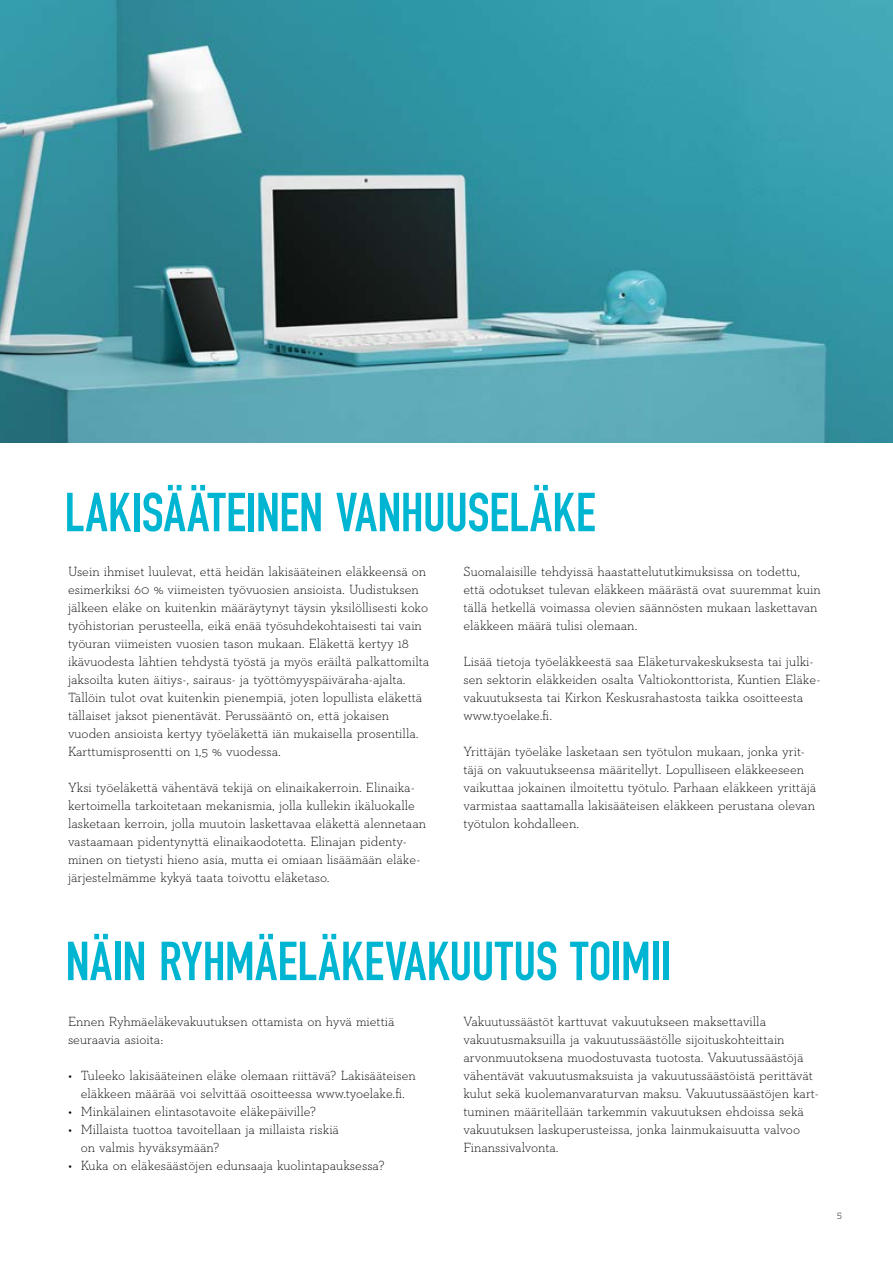
<style>
.page{position:relative;width:893px;height:1263px;background:#fff}
.page>*{position:absolute;margin:0;border:0;box-sizing:border-box;transform-origin:0 0}
.t1{font:700 54px "DIN Condensed";color:#00b5d1}
.t2{font:300 13.5px/18px "Neutraface Slab Text";letter-spacing:-.005em;color:#000}
.t3{font:300 10.5px "Neutraface Slab Text";color:#000}
</style>
<div class="page">
<img style="left:0;top:0;width:893px;height:443px">
<h1 class="t1" style="left:65px;top:481px;width:533px">LAKISÄÄTEINEN VANHUUSELÄKE</h1>
<p class="t2" style="left:68px;top:562px;width:363px">Usein ihmiset luulevat, että heidän lakisääteinen eläkkeensä on esimerkiksi 60 % viimeisten työvuosien ansioista. Uudistuksen jälkeen eläke on kuitenkin määräytynyt täysin yksilöllisesti koko työhistorian perusteella, eikä enää työsuhdekohtaisesti tai vain työuran viimeisten vuosien tason mukaan. Eläkettä kertyy 18 ikävuodesta lähtien tehdystä työstä ja myös eräiltä palkattomilta jaksoilta kuten äitiys-, sairaus- ja työttömyyspäiväraha-ajalta.<br>Tällöin tulot ovat kuitenkin pienempiä, joten lopullista eläkettä tällaiset jaksot pienentävät. Perussääntö on, että jokaisen vuoden ansioista kertyy työeläkettä iän mukaisella prosentilla.<br>Karttumisprosentti on 1,5 % vuodessa.</p>
<p class="t2" style="left:68px;top:778px;width:360px">Yksi työeläkettä vähentävä tekijä on elinaikakerroin. Elinaika&shy;kertoimella tarkoitetaan mekanismia, jolla kullekin ikäluokalle lasketaan kerroin, jolla muutoin laskettavaa eläkettä alennetaan vastaamaan pidentynyttä elinaikaodotetta. Elinajan pidenty&shy;minen on tietysti hieno asia, mutta ei omiaan lisäämään eläke&shy;järjestelmämme kykyä taata toivottu eläketaso.</p>
<p class="t2" style="left:463px;top:562px;width:359px">Suomalaisille tehdyissä haastattelututkimuksissa on todettu, että odotukset tulevan eläkkeen määrästä ovat suuremmat kuin tällä hetkellä voimassa olevien säännösten mukaan laskettavan eläkkeen määrä tulisi olemaan.</p>
<p class="t2" style="left:463px;top:652px;width:357px">Lisää tietoja työeläkkeestä saa Eläketurvakeskuksesta tai julki&shy;sen sektorin eläkkeiden osalta Valtiokonttorista, Kuntien Eläke&shy;vakuutuksesta tai Kirkon Keskusrahastosta taikka osoitteesta www.tyoelake.fi.</p>
<p class="t2" style="left:463px;top:742px;width:354px">Yrittäjän työeläke lasketaan sen työtulon mukaan, jonka yrit&shy;täjä on vakuutukseensa määritellyt. Lopulliseen eläkkeeseen vaikuttaa jokainen ilmoitettu työtulo. Parhaan eläkkeen yrittäjä varmistaa saattamalla lakisääteisen eläkkeen perustana olevan työtulon kohdalleen.</p>
<h1 class="t1" style="left:66px;top:929px;width:607px">NÄIN RYHMÄELÄKEVAKUUTUS TOIMII</h1>
<p class="t2" style="left:68px;top:1012px;width:328px">Ennen Ryhmäeläkevakuutuksen ottamista on hyvä miettiä seuraavia asioita:</p>
<p class="t2" style="left:68px;top:1066px;width:349px;text-align:center">• Tuleeko lakisääteinen eläke olemaan riittävä? Lakisääteisen eläkkeen määrää voi selvittää osoitteessa www.tyoelake.fi.</p>
<p class="t2" style="left:68px;top:1102px;width:250px">• Minkälainen elintasotavoite eläkepäiville?</p>
<p class="t2" style="left:81px;top:1120px;width:260px;text-indent:-13px">• Millaista tuottoa tavoitellaan ja millaista riskiä on valmis hyväksymään?</p>
<p class="t2" style="left:68px;top:1156px;width:318px">• Kuka on eläkesäästöjen edunsaaja kuolintapauksessa?</p>
<p class="t2" style="left:463px;top:1012px;width:357px">Vakuutussäästöt karttuvat vakuutukseen maksettavilla vakuutusmaksuilla ja vakuutussäästölle sijoituskohteittain arvonmuutoksena muodostuvasta tuotosta. Vakuutussäästöjä vähentävät vakuutusmaksuista ja vakuutussäästöistä perittävät kulut sekä kuolemanvaraturvan maksu. Vakuutussäästöjen kart&shy;tuminen määritellään tarkemmin vakuutuksen ehdoissa sekä vakuutuksen laskuperusteissa, jonka lainmukaisuutta valvoo Finanssivalvonta.</p>
<p class="t3" style="left:837px;top:1208px;width:7px">5</p>
</div>
